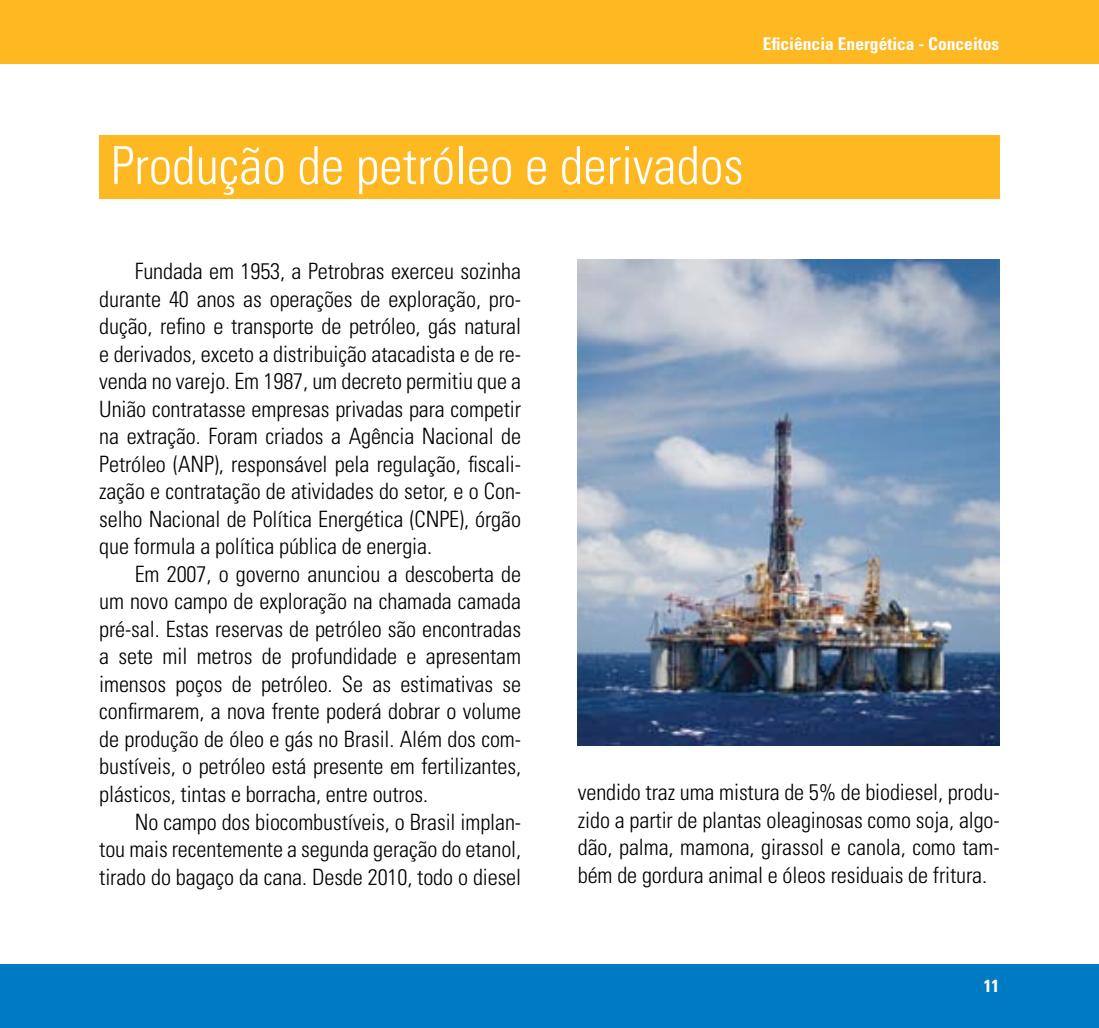
<style>
.page{position:relative;width:1099px;height:1028px;background:#fff}
.page>*{position:absolute;margin:0;border:0;box-sizing:border-box;transform-origin:0 0}
.t1{font:300 condensed 52.5px "Univers";color:#fff}
.Txt{font:300 condensed 22.5px/27.5px "Univers";letter-spacing:-.005em;color:#000;text-align:justify}
.t2{font:700 condensed 17.5px "Univers";color:#fff}
</style>
<div class="page">
<div style="left:0;top:964px;width:1098px;height:64px;background:#007ac2"></div>
<div style="left:0;top:0;width:1098px;height:64px;background:#fdb822"></div>
<div style="left:99px;top:135px;width:900px;height:64px;background:#fdb822"></div>
<img style="left:578px;top:259px;width:421px;height:486px">
<p class="t2" style="left:763px;top:33px;width:238px">Eficiência Energética - Conceitos</p>
<p class="t1" style="left:111px;top:134px;width:634px">Produção de petróleo e derivados</p>
<p class="Txt" style="left:99px;top:257px;width:423px;text-indent:35px">Fundada em 1953, a Petrobras exerceu sozinha durante 40 anos as operações de exploração, pro&shy;dução, refino e transporte de petróleo, gás natural e derivados, exceto a distribuição atacadista e de re&shy;venda no varejo. Em 1987, um decreto permitiu que a União contratasse empresas privadas para competir na extração. Foram criados a Agência Nacional de Petróleo (ANP), responsável pela regulação, fiscali&shy;zação e contratação de atividades do setor, e o Con&shy;selho Nacional de Política Energética (CNPE), órgão que formula a política pública de energia.</p>
<p class="Txt" style="left:99px;top:560px;width:423px;text-indent:35px">Em 2007, o governo anunciou a descoberta de um novo campo de exploração na chamada camada pré-sal. Estas reservas de petróleo são encontradas a sete mil metros de profundidade e apresentam imensos poços de petróleo. Se as estimativas se confirmarem, a nova frente poderá dobrar o volume de produção de óleo e gás no Brasil. Além dos com&shy;bustíveis, o petróleo está presente em fertilizantes, plásticos, tintas e borracha, entre outros.</p>
<p class="Txt" style="left:99px;top:807px;width:423px;text-indent:35px">No campo dos biocombustíveis, o Brasil implan&shy;tou mais recentemente a segunda geração do etanol, tirado do bagaço da cana. Desde 2010, todo o diesel</p>
<p class="Txt" style="left:578px;top:778px;width:423px">vendido traz uma mistura de 5% de biodiesel, produ&shy;zido a partir de plantas oleaginosas como soja, algo&shy;dão, palma, mamona, girassol e canola, como tam&shy;bém de gordura animal e óleos residuais de fritura.</p>
<p class="t2" style="left:983px;top:975px;width:17px">11</p>
</div>
